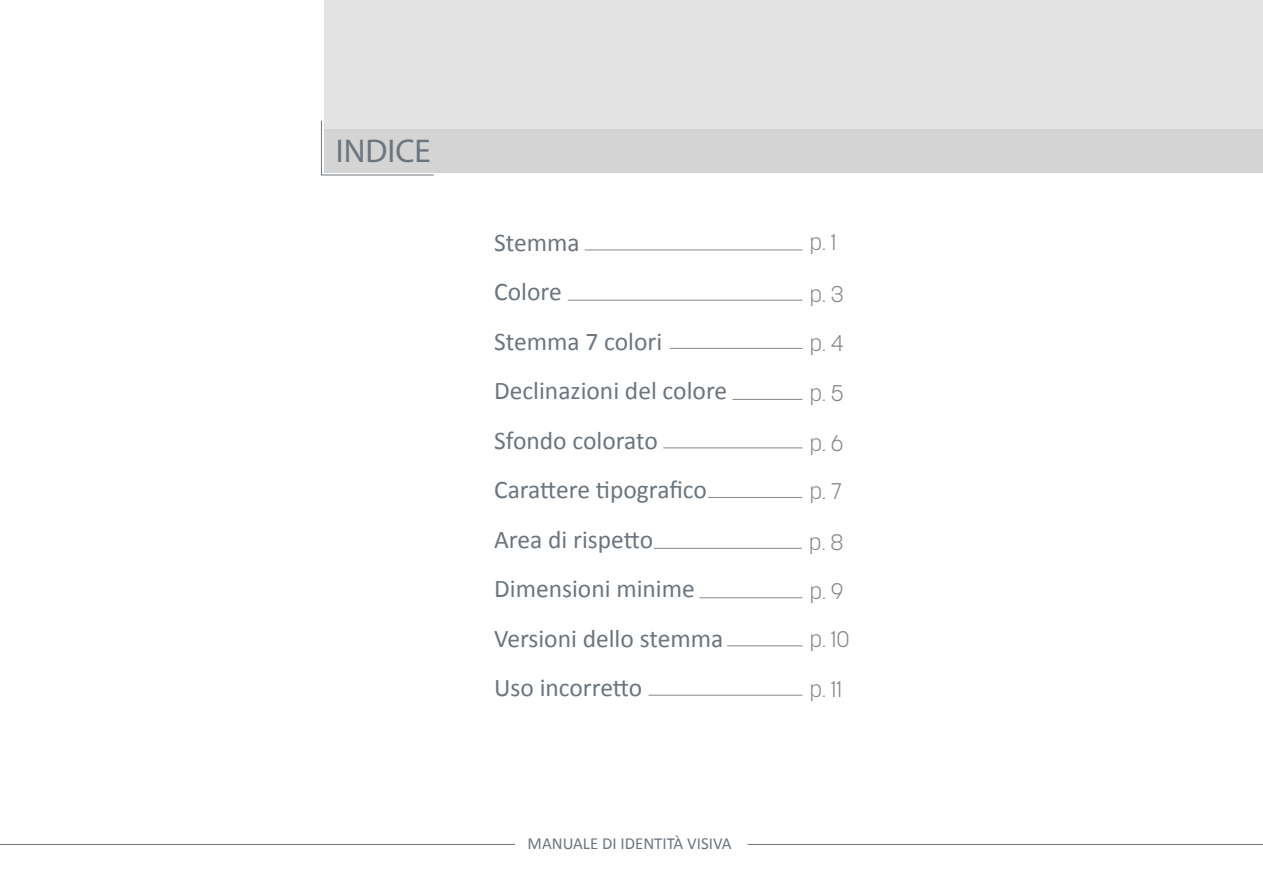
<style>
.page{position:relative;width:1263px;height:893px;background:#fff}
.page>*{position:absolute;margin:0;border:0;box-sizing:border-box;transform-origin:0 0}
.t1{font:33px "Myriad Pro";color:#6c757d}
.t2{font:25.5px/49.5px "Calibri";color:#6c757d}
.t3{font:300 22.5px/48.8px "Korolev";color:#878787}
.t4{font:16.8px "Calibri";color:#6c757d}
</style>
<div class="page">
<div style="left:324px;top:0;width:939px;height:172px;background:#e3e3e3"></div>
<div style="left:324px;top:129px;width:939px;height:43px;background:#d4d4d4"></div>
<hr style="left:585px;top:250px;width:217px;height:1px;background:#878787">
<hr style="left:568px;top:300px;width:234px;height:1px;background:#878787">
<hr style="left:670px;top:348px;width:132px;height:1px;background:#878787">
<hr style="left:732px;top:399px;width:70px;height:1px;background:#878787">
<hr style="left:663px;top:447px;width:139px;height:1px;background:#878787">
<hr style="left:708px;top:497px;width:94px;height:1px;background:#878787">
<hr style="left:654px;top:548px;width:148px;height:1px;background:#878787">
<hr style="left:699px;top:597px;width:103px;height:1px;background:#878787">
<hr style="left:727px;top:645px;width:75px;height:1px;background:#878787">
<hr style="left:648px;top:695px;width:154px;height:1px;background:#878787">
<svg style="left:321px;top:120px;width:113px;height:56px"></svg>
<hr style="left:747px;top:844px;width:516px;height:1px;background:#6c757d">
<hr style="left:0;top:844px;width:515px;height:1px;background:#6c757d">
<p class="t1" style="left:336px;top:130px;width:96px">INDICE</p>
<p class="t2" style="left:494px;top:218px;width:235px">Stemma<br>Colore<br>Stemma 7 colori<br>Declinazioni del colore<br>Sfondo colorato<br>Carattere tipografico<br>Area di rispetto<br>Dimensioni minime<br>Versioni dello stemma<br>Uso incorretto</p>
<p class="t3" style="left:810px;top:218px;width:28px">p. 1</p>
<p class="t3" style="left:810px;top:270px;width:36px;line-height:48.3px">p. 3 p. 4</p>
<p class="t3" style="left:810px;top:368px;width:36px">p. 5</p>
<p class="t3" style="left:810px;top:419px;width:35px;line-height:48px">p. 6 p. 7</p>
<p class="t3" style="left:809px;top:517px;width:36px">p. 8</p>
<p class="t3" style="left:810px;top:567px;width:42px">p. 9 p. 10 p. 11</p>
<p class="t4" style="left:528px;top:833px;width:205px">MANUALE DI IDENTITÀ VISIVA</p>
</div>
